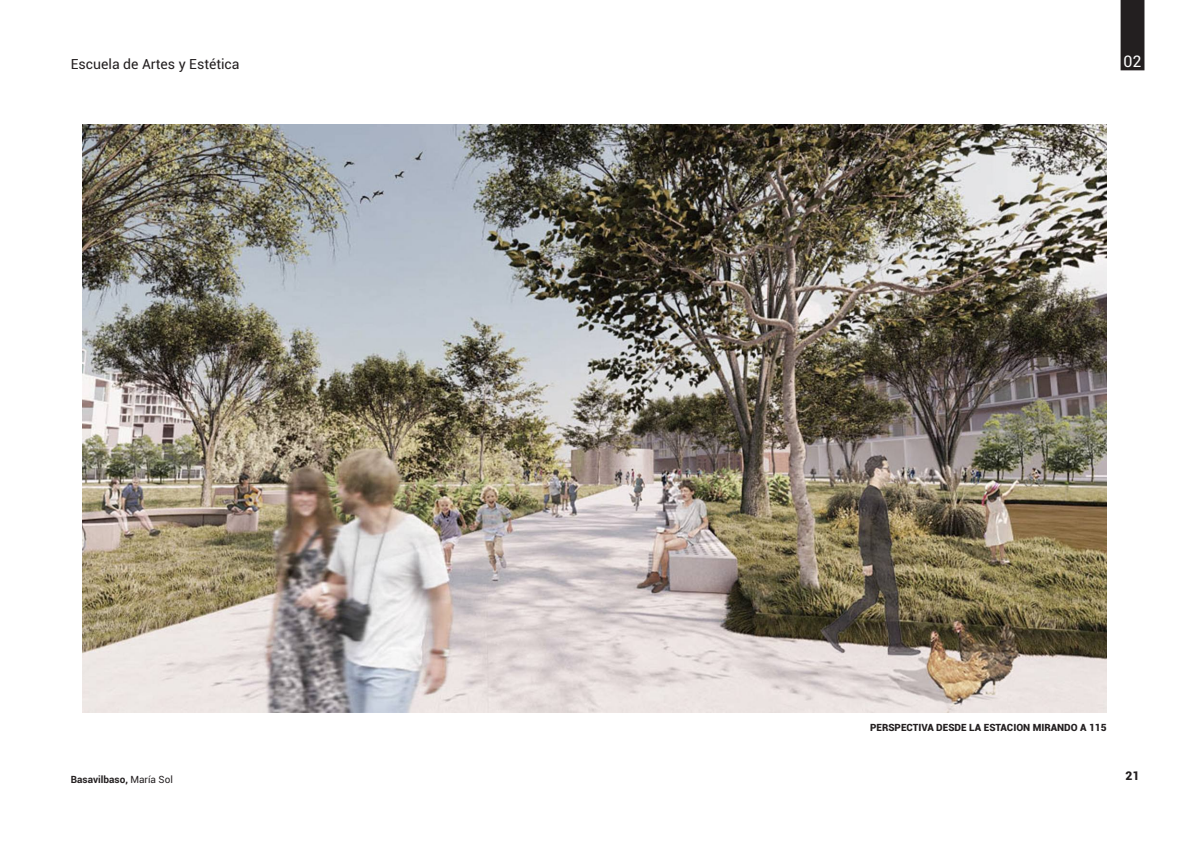
<style>
.page{position:relative;width:1191px;height:842px;background:#fff}
.page>*{position:absolute;margin:0;border:0;box-sizing:border-box;transform-origin:0 0}
.t1{font:16px "Roboto";color:#fff}
.t2{font:14px "Roboto";color:#231f20}
.t3{font:900 12px "Roboto";color:#231f20}
.t4{font:900 10px "Roboto";color:#231f20}
.t5{font:700 10px "Roboto";color:#231f20}
.s1{font-weight:400}
</style>
<div class="page">
<div style="left:1121px;top:0;width:23px;height:70px;background:#231f20"></div>
<div style="left:1120px;top:0;width:24px;height:70px;border:1px solid #231f20"></div>
<img style="left:82px;top:124px;width:1024px;height:589px">
<h2 class="t2" style="left:71px;top:55px;width:170px">Escuela de Artes y Estética</h2>
<p class="t5" style="left:71px;top:772px;width:104px">Basavilbaso, <span class="s1">María Sol</span></p>
<p class="t1" style="left:1123px;top:50px;width:19px">02</p>
<p class="t4" style="left:870px;top:720px;width:238px">PERSPECTIVA DESDE LA ESTACION MIRANDO A 115</p>
<p class="t3" style="left:1125px;top:767px;width:15px">21</p>
</div>
